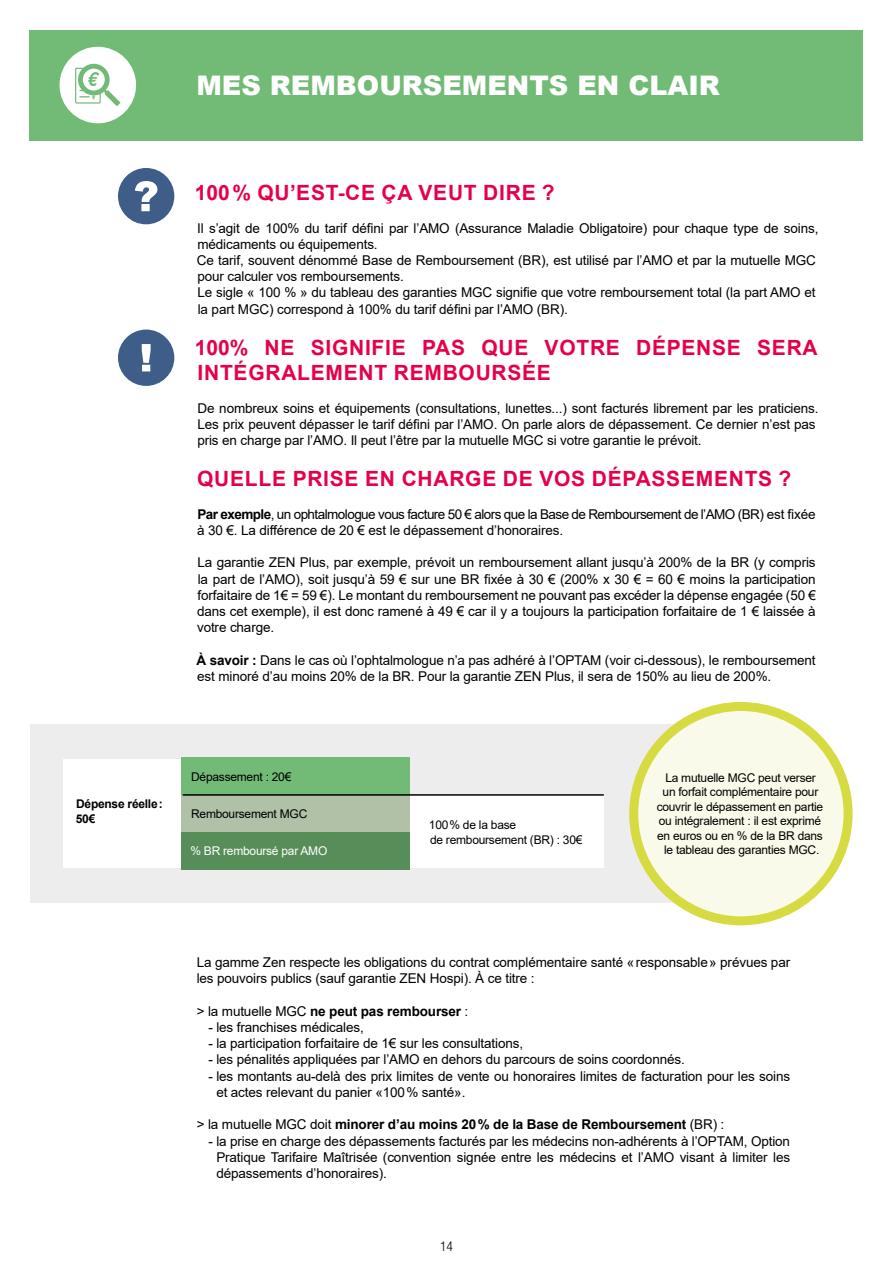
<style>
.page{position:relative;width:893px;height:1263px;background:#fff}
.page>*{position:absolute;margin:0;border:0;box-sizing:border-box;transform-origin:0 0}
.TITRE_Page{font:900 27px "Arial";color:#fff}
.TITRE_Texte{font:700 21px/25.2px "Arial";letter-spacing:.035em;color:#e5004a}
.t1{font:13.5px/16.2px "Arial";letter-spacing:-.01em;color:#000}
.t2{font:13.5px/16.2px "Arial";letter-spacing:-.04em;color:#000}
.t3{font:700 13.5px "Arial";letter-spacing:-.01em;color:#000}
.t4{font:300 condensed 13.5px "Helvetica Neue LT Std";color:#000}
.Extraits_Texte{font:12px/14.4px "Arial";letter-spacing:-.02em;color:#000}
.Extraits_Texte-2{font:12px "Arial";letter-spacing:-.02em;color:#fff}
.Extraits_Texte-3{font:700 12px/14.4px "Arial";letter-spacing:-.02em;color:#000}
.s1{font-weight:700}
.s2{font-weight:400}
</style>
<div class="page">
<div style="left:30px;top:724px;width:741px;height:179px;background:#ededed"></div>
<div style="left:64px;top:759px;width:118px;height:109px;background:#fff"></div>
<div style="left:410px;top:795px;width:194px;height:73px;background:#fff"></div>
<div style="left:182px;top:758px;width:228px;height:37px;background:#71bb76"></div>
<div style="left:182px;top:795px;width:228px;height:37px;background:#b0c1a7"></div>
<div style="left:182px;top:832px;width:228px;height:37px;background:#568d58"></div>
<hr style="left:183px;top:794px;width:421px;height:2px;background:#000">
<div style="left:634px;top:706px;width:214px;height:215px;background:#f9fae9;border-radius:50%"></div>
<div style="left:629px;top:702px;width:224px;height:223px;border:9px solid #d5db40;border-radius:50%"></div>
<div style="left:118px;top:168px;width:56px;height:56px;background:#3e5e89;border-radius:50%"></div>
<svg style="left:135px;top:181px;width:22px;height:30px"></svg>
<div style="left:118px;top:330px;width:56px;height:56px;background:#3e5e89;border-radius:50%"></div>
<svg style="left:142px;top:344px;width:9px;height:27px"></svg>
<div style="left:30px;top:30px;width:833px;height:110px;background:#71bb76"></div>
<div style="left:60px;top:47px;width:76px;height:76px;background:#fff;border-radius:50%"></div>
<svg style="left:75px;top:64px;width:46px;height:42px"></svg>
<p class="TITRE_Page" style="left:196px;top:65px;width:525px">MES REMBOURSEMENTS EN CLAIR</p>
<p class="TITRE_Texte" style="left:195px;top:180px;width:361px">100% QU’EST-CE ÇA VEUT DIRE ?</p>
<p class="t1" style="left:197px;top:220px;width:623px">Il s’agit de 100% du tarif défini par l’AMO (Assurance Maladie Obligatoire) pour chaque type de soins, médicaments ou équipements.</p>
<p class="t1" style="left:197px;top:252px;width:620px">Ce tarif, souvent dénommé Base de Remboursement (BR), est utilisé par l’AMO et par la mutuelle MGC pour calculer vos remboursements.</p>
<p class="t1" style="left:197px;top:284px;width:620px">Le sigle « 100 % » du tableau des garanties MGC signifie que votre remboursement total (la part AMO et la part MGC) correspond à 100% du tarif défini par l’AMO (BR).</p>
<p class="TITRE_Texte" style="left:195px;top:335px;width:624px">100% NE SIGNIFIE PAS QUE VOTRE DÉPENSE SERA<br>INTÉGRALEMENT REMBOURSÉE</p>
<p class="t1" style="left:197px;top:400px;width:623px">De nombreux soins et équipements (consultations, lunettes...) sont facturés librement par les praticiens.<br>Les prix peuvent dépasser le tarif défini par l’AMO. On parle alors de dépassement. Ce dernier n’est pas pris en charge par l’AMO. Il peut l’être par la mutuelle MGC si votre garantie le prévoit.</p>
<p class="TITRE_Texte" style="left:197px;top:467px;width:595px">QUELLE PRISE EN CHARGE DE VOS DÉPASSEMENTS ?</p>
<p class="t2" style="left:197px;top:506px;width:620px"><span class="s1">Par exemple</span>, un ophtalmologue vous facture 50 € alors que la Base de Remboursement de l’AMO (BR) est fixée à 30 €. La différence de 20 € est le dépassement d’honoraires.</p>
<p class="t1" style="left:197px;top:554px;width:620px;text-align:justify">La garantie ZEN Plus, par exemple, prévoit un remboursement allant jusqu’à 200% de la BR (y compris la part de l’AMO), soit jusqu’à 59 € sur une BR fixée à 30 € (200% x 30 € = 60 € moins la participation forfaitaire de 1€ = 59 €). Le montant du remboursement ne pouvant pas excéder la dépense engagée (50 € dans cet exemple), il est donc ramené à 49 € car il y a toujours la participation forfaitaire de 1 € laissée à votre charge.</p>
<p class="t1" style="left:197px;top:652px;width:621px"><span class="s1">À savoir :</span> Dans le cas où l’ophtalmologue n’a pas adhéré à l’OPTAM (voir ci-dessous), le remboursement est minoré d’au moins 20% de la BR. Pour la garantie ZEN Plus, il sera de 150% au lieu de 200%.</p>
<p class="Extraits_Texte-3" style="left:76px;top:797px;width:88px">Dépense réelle:<br>50€</p>
<p class="Extraits_Texte" style="left:191px;top:769px;width:102px">Dépassement : 20€</p>
<p class="Extraits_Texte" style="left:191px;top:806px;width:118px">Remboursement MGC</p>
<p class="Extraits_Texte-2" style="left:190px;top:843px;width:138px">% BR remboursé par AMO</p>
<p class="Extraits_Texte" style="left:429px;top:818px;width:155px">100% de la base<br>de remboursement (BR) : 30€</p>
<p class="Extraits_Texte" style="left:657px;top:770px;width:168px;text-align:center">La mutuelle MGC peut verser<br>un forfait complémentaire pour couvrir le dépassement en partie ou intégralement : il est exprimé en euros ou en % de la BR dans le tableau des garanties MGC.</p>
<p class="t1" style="left:197px;top:954px;width:595px">La gamme Zen respecte les obligations du contrat complémentaire santé «responsable» prévues par les pouvoirs publics (sauf garantie ZEN Hospi). À ce titre :</p>
<p class="t3" style="left:197px;top:1001px;width:273px"><span class="s2">&gt; la mutuelle MGC</span> ne peut pas rembourser <span class="s2">:</span></p>
<p class="t1" style="left:208px;top:1019px;width:157px">- les franchises médicales,</p>
<p class="t1" style="left:208px;top:1035px;width:316px">- la participation forfaitaire de 1€ sur les consultations,</p>
<p class="t1" style="left:208px;top:1051px;width:478px">- les pénalités appliquées par l’AMO en dehors du parcours de soins coordonnés.</p>
<p class="t1" style="left:216px;top:1068px;width:575px;text-indent:-8px">- les montants au-delà des prix limites de vente ou honoraires limites de facturation pour les soins et actes relevant du panier «100% santé».</p>
<p class="t3" style="left:197px;top:1115px;width:529px"><span class="s2">&gt; la mutuelle MGC doit</span> minorer d’au moins 20% de la Base de Remboursement <span class="s2">(BR) :</span></p>
<p class="t1" style="left:216px;top:1132px;width:575px;text-align:justify;text-indent:-8px">- la prise en charge des dépassements facturés par les médecins non-adhérents à l’OPTAM, Option Pratique Tarifaire Maîtrisée (convention signée entre les médecins et l’AMO visant à limiter les dépassements d’honoraires).</p>
<p class="t4" style="left:440px;top:1239px;width:14px">14</p>
</div>
